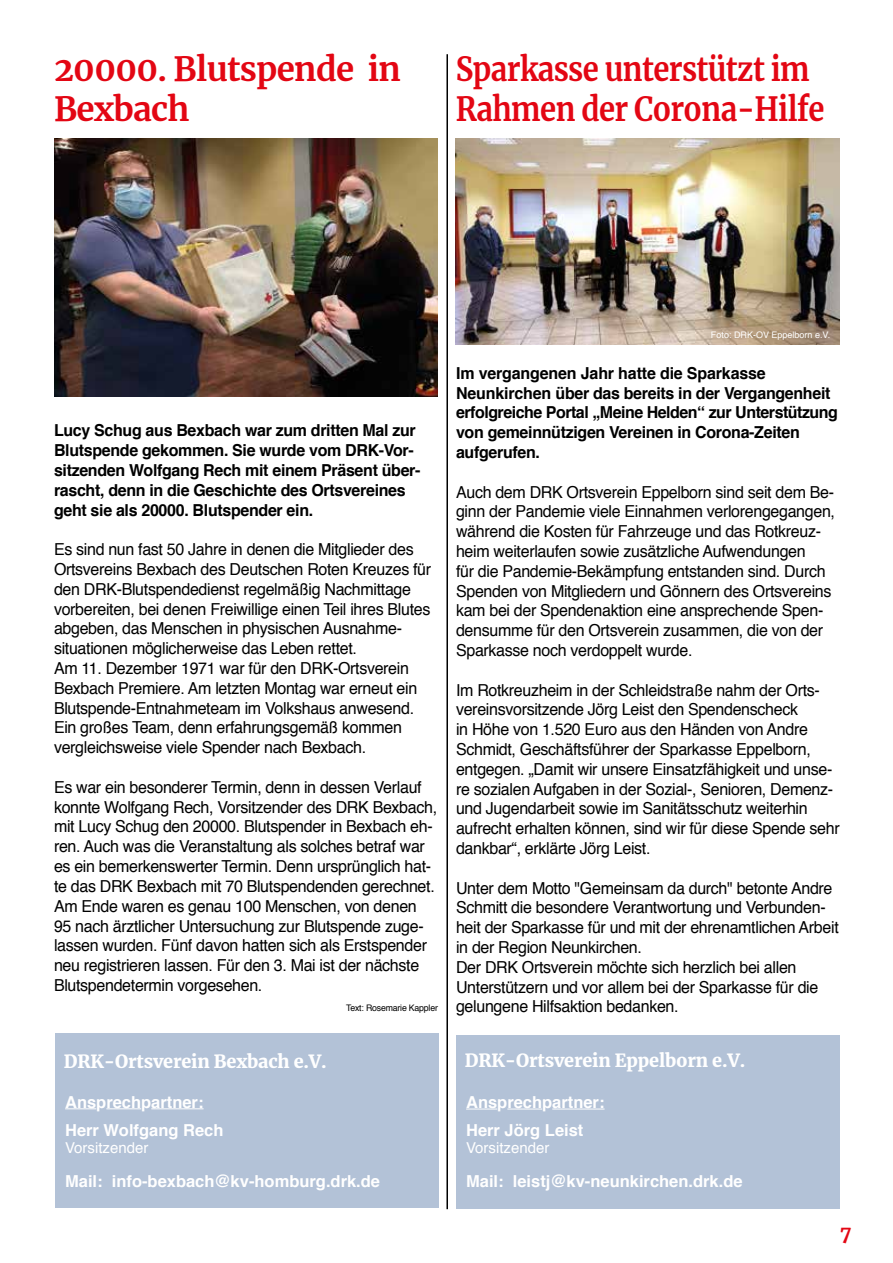
<style>
.page{position:relative;width:893px;height:1263px;background:#fff}
.page>*{position:absolute;margin:0;border:0;box-sizing:border-box;transform-origin:0 0}
.t1{font:700 33px/39.6px "Merriweather";letter-spacing:-.02em;color:#e30613;scale:.88 1}
.t2{font:700 33px/39.6px "Merriweather";letter-spacing:-.02em;color:#e30613}
.t3{font:700 19.2px "Merriweather";color:#e30613}
.t4{font:900 18px "Merriweather";letter-spacing:-.01em;color:#fff}
.t5{font:16.5px/19.8px "Helvetica";letter-spacing:-.02em;color:#000}
.t6{font:700 16.5px/19.8px "Helvetica";letter-spacing:-.02em;color:#000}
.t7{font:700 16.5px/28.5px "Helvetica";color:#fff}
.t8{font:15px "Helvetica";color:#fff}
.t9{font:9px "Helvetica";color:#fff}
.t10{font:9px "Helvetica";letter-spacing:-.02em;color:#000}
</style>
<div class="page">
<div style="left:456px;top:1035px;width:383px;height:174px;background:#b3c2d7"></div>
<hr style="left:466px;top:1108px;width:31px;height:1px;background:#fff">
<hr style="left:507px;top:1108px;width:35px;height:1px;background:#fff">
<hr style="left:552px;top:1108px;width:53px;height:1px;background:#fff">
<hr style="left:446px;top:54px;width:2px;height:1155px;background:#000">
<img style="left:455px;top:138px;width:385px;height:207px">
<div style="left:55px;top:1033px;width:383px;height:175px;background:#b3c2d7"></div>
<hr style="left:65px;top:1108px;width:31px;height:1px;background:#fff">
<hr style="left:106px;top:1108px;width:35px;height:1px;background:#fff">
<hr style="left:151px;top:1108px;width:53px;height:1px;background:#fff">
<img style="left:54px;top:138px;width:383px;height:259px">
<h1 class="t2" style="left:54px;top:48px;width:349px">20000. Blutspende in<br>Bexbach</h1>
<h1 class="t1" style="left:456px;top:48px;width:420px">Sparkasse unterstützt im<br>Rahmen der Corona-Hilfe</h1>
<p class="t6" style="left:54px;top:421px;width:368px">Lucy Schug aus Bexbach war zum dritten Mal zur Blutspende gekommen. Sie wurde vom DRK-Vor&shy;sitzenden Wolfgang Rech mit einem Präsent über&shy;rascht, denn in die Geschichte des Ortsvereines geht sie als 20000. Blutspender ein.</p>
<p class="t5" style="left:54px;top:540px;width:379px">Es sind nun fast 50 Jahre in denen die Mitglieder des Ortsvereins Bexbach des Deutschen Roten Kreuzes für den DRK-Blutspendedienst regelmäßig Nachmittage vorbereiten, bei denen Freiwillige einen Teil ihres Blutes abgeben, das Menschen in physischen Ausnahme&shy;situationen möglicherweise das Leben rettet.<br>Am 11. Dezember 1971 war für den DRK-Ortsverein Bexbach Premiere. Am letzten Montag war erneut ein Blutspende-Entnahmeteam im Volkshaus anwesend.<br>Ein großes Team, denn erfahrungsgemäß kommen vergleichsweise viele Spender nach Bexbach.</p>
<p class="t5" style="left:54px;top:778px;width:385px">Es war ein besonderer Termin, denn in dessen Verlauf konnte Wolfgang Rech, Vorsitzender des DRK Bexbach, mit Lucy Schug den 20000. Blutspender in Bexbach eh&shy;ren. Auch was die Veranstaltung als solches betraf war es ein bemerkenswerter Termin. Denn ursprünglich hat&shy;te das DRK Bexbach mit 70 Blutspendenden gerechnet.<br>Am Ende waren es genau 100 Menschen, von denen 95 nach ärztlicher Untersuchung zur Blutspende zuge&shy;lassen wurden. Fünf davon hatten sich als Erstspender neu registrieren lassen. Für den 3. Mai ist der nächste Blutspendetermin vorgesehen.</p>
<p class="t10" style="left:346px;top:1000px;width:93px">Text: Rosemarie Kappler</p>
<p class="t4" style="left:64px;top:1049px;width:264px">DRK-Ortsverein Bexbach e.V.</p>
<p class="t7" style="left:65px;top:1088px;width:160px">Ansprechpartner:<br>Herr Wolfgang Rech</p>
<p class="t8" style="left:65px;top:1136px;width:85px">Vorsitzender</p>
<p class="t7" style="left:65px;top:1167px;width:316px">Mail: info-bexbach@kv-homburg.drk.de</p>
<p class="t9" style="left:711px;top:328px;width:121px">Foto: DRK-OV Eppelborn e.V.</p>
<p class="t6" style="left:456px;top:363px;width:383px">Im vergangenen Jahr hatte die Sparkasse Neunkirchen über das bereits in der Vergangenheit erfolgreiche Portal „Meine Helden“ zur Unterstützung von gemeinnützigen Vereinen in Corona-Zeiten aufgerufen.</p>
<p class="t5" style="left:456px;top:482px;width:380px">Auch dem DRK Ortsverein Eppelborn sind seit dem Be&shy;ginn der Pandemie viele Einnahmen verlorengegangen, während die Kosten für Fahrzeuge und das Rotkreuz&shy;heim weiterlaufen sowie zusätzliche Aufwendungen<br>für die Pandemie-Bekämpfung entstanden sind. Durch Spenden von Mitgliedern und Gönnern des Ortsvereins kam bei der Spendenaktion eine ansprechende Spen&shy;densumme für den Ortsverein zusammen, die von der Sparkasse noch verdoppelt wurde.</p>
<p class="t5" style="left:456px;top:680px;width:385px">Im Rotkreuzheim in der Schleidstraße nahm der Orts&shy;vereinsvorsitzende Jörg Leist den Spendenscheck<br>in Höhe von 1.520 Euro aus den Händen von Andre Schmidt, Geschäftsführer der Sparkasse Eppelborn, entgegen. „Damit wir unsere Einsatzfähigkeit und unse&shy;re sozialen Aufgaben in der Sozial-, Senioren, Demenz&shy;und Jugendarbeit sowie im Sanitätsschutz weiterhin aufrecht erhalten können, sind wir für diese Spende sehr dankbar“, erklärte Jörg Leist.</p>
<p class="t5" style="left:456px;top:878px;width:384px">Unter dem Motto "Gemeinsam da durch" betonte Andre Schmitt die besondere Verantwortung und Verbunden&shy;heit der Sparkasse für und mit der ehrenamtlichen Arbeit in der Region Neunkirchen.<br>Der DRK Ortsverein möchte sich herzlich bei allen Unterstützern und vor allem bei der Sparkasse für die gelungene Hilfsaktion bedanken.</p>
<p class="t4" style="left:465px;top:1047px;width:282px">DRK-Ortsverein Eppelborn e.V.</p>
<p class="t7" style="left:466px;top:1088px;width:140px">Ansprechpartner:<br>Herr Jörg Leist</p>
<p class="t8" style="left:466px;top:1136px;width:85px">Vorsitzender</p>
<p class="t7" style="left:466px;top:1167px;width:278px">Mail: leistj@kv-neunkirchen.drk.de</p>
<p class="t3" style="left:840px;top:1220px;width:13px">7</p>
</div>
